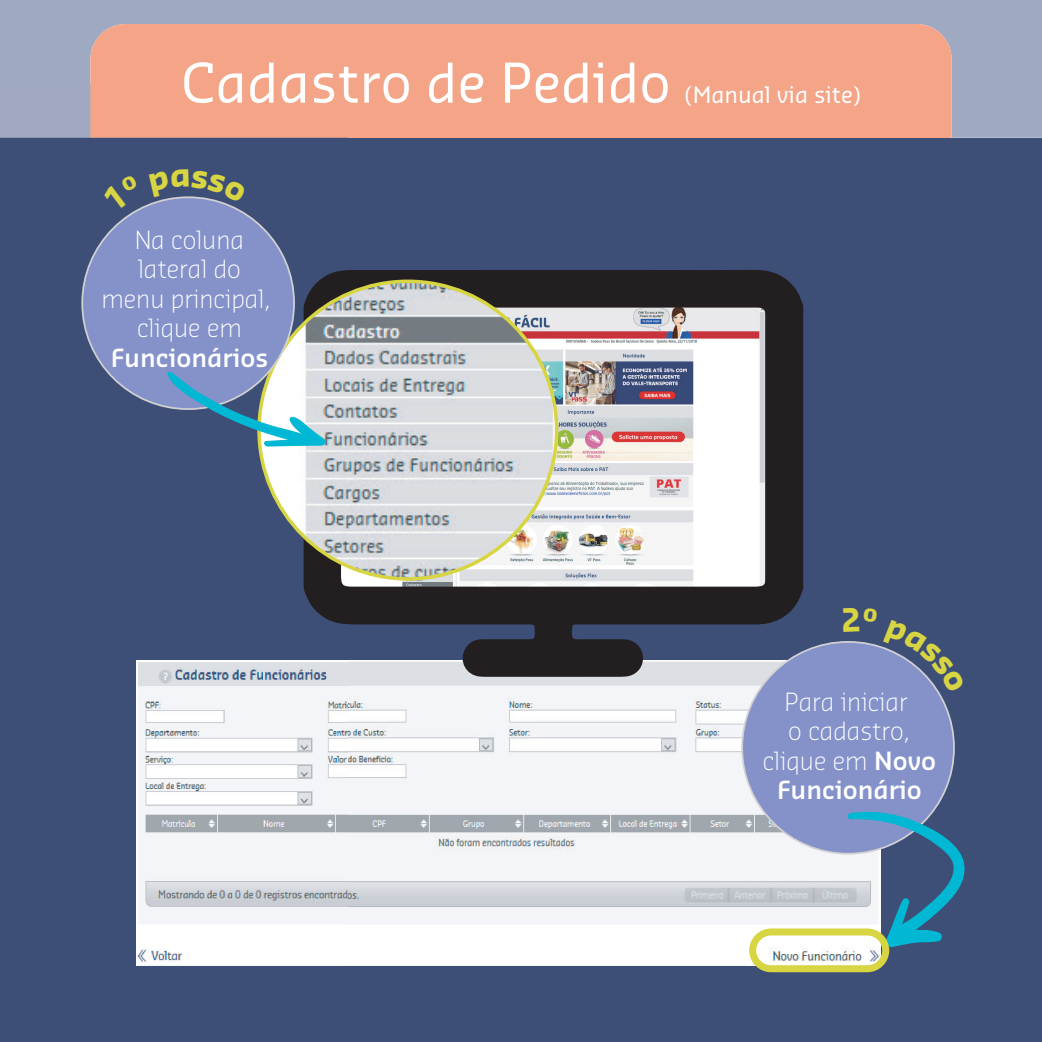
<style>
.page{position:relative;width:1042px;height:1042px;background:#fff}
.page>*{position:absolute;margin:0;border:0;box-sizing:border-box;transform-origin:0 0}
.t1{font:53.38px "Sansa Pro";color:#fff}
.t2{font:300 24.5px/29.4px "Sansa Pro";color:#fff;text-align:center}
.t3{font:600 24.5px "Sansa Pro";color:#fff}
.t4{font:22.22px "Sansa Pro";color:#fff}
.s1{font-weight:600}
</style>
<div class="page">
<div style="left:0;top:0;width:1042px;height:138px;background:#a0a9c2"></div>
<div style="left:90px;top:24px;width:861px;height:262px;background:#f4a588;border-radius:35px"></div>
<div style="left:0;top:138px;width:1042px;height:904px;background:#3d4e77"></div>
<img style="left:0;top:85px;width:348px;height:881px">
<img style="left:184px;top:85px;width:164px;height:18px">
<img style="left:137px;top:660px;width:743px;height:305px">
<svg style="left:304px;top:270px;width:499px;height:407px;background:#87858a"></svg>
<img style="left:259px;top:281px;width:297px;height:298px;border-radius:149px">
<div style="left:82px;top:197px;width:212px;height:212px;background:#8492c9;border-radius:50%"></div>
<div style="left:742px;top:642px;width:212px;height:211px;background:#8492c9;border-radius:50%"></div>
<svg style="left:167px;top:371px;width:161px;height:76px"></svg>
<svg style="left:847px;top:810px;width:118px;height:138px"></svg>
<div style="left:749px;top:928px;width:140px;height:44px;border:7px solid #d8d543;border-radius:18px"></div>
<svg style="left:103px;top:174px;width:35px;height:38px"></svg>
<svg style="left:149px;top:169px;width:98px;height:33px"></svg>
<svg style="left:883px;top:647px;width:57px;height:46px"></svg>
<h1 class="t1" style="left:181px;top:48px;width:491px">Cadastro de Pedido</h1>
<p class="t4" style="left:685px;top:80px;width:177px">(Manual via site)</p>
<p class="t2" style="left:101px;top:224px;width:171px">Na coluna lateral do menu principal, clique em</p>
<p class="t3" style="left:111px;top:341px;width:159px">Funcionários</p>
<p class="t2" style="left:763px;top:686px;width:175px">Para iniciar<br>o cadastro, clique em <span class="s1">Novo<br>Funcionário</span></p>
</div>
